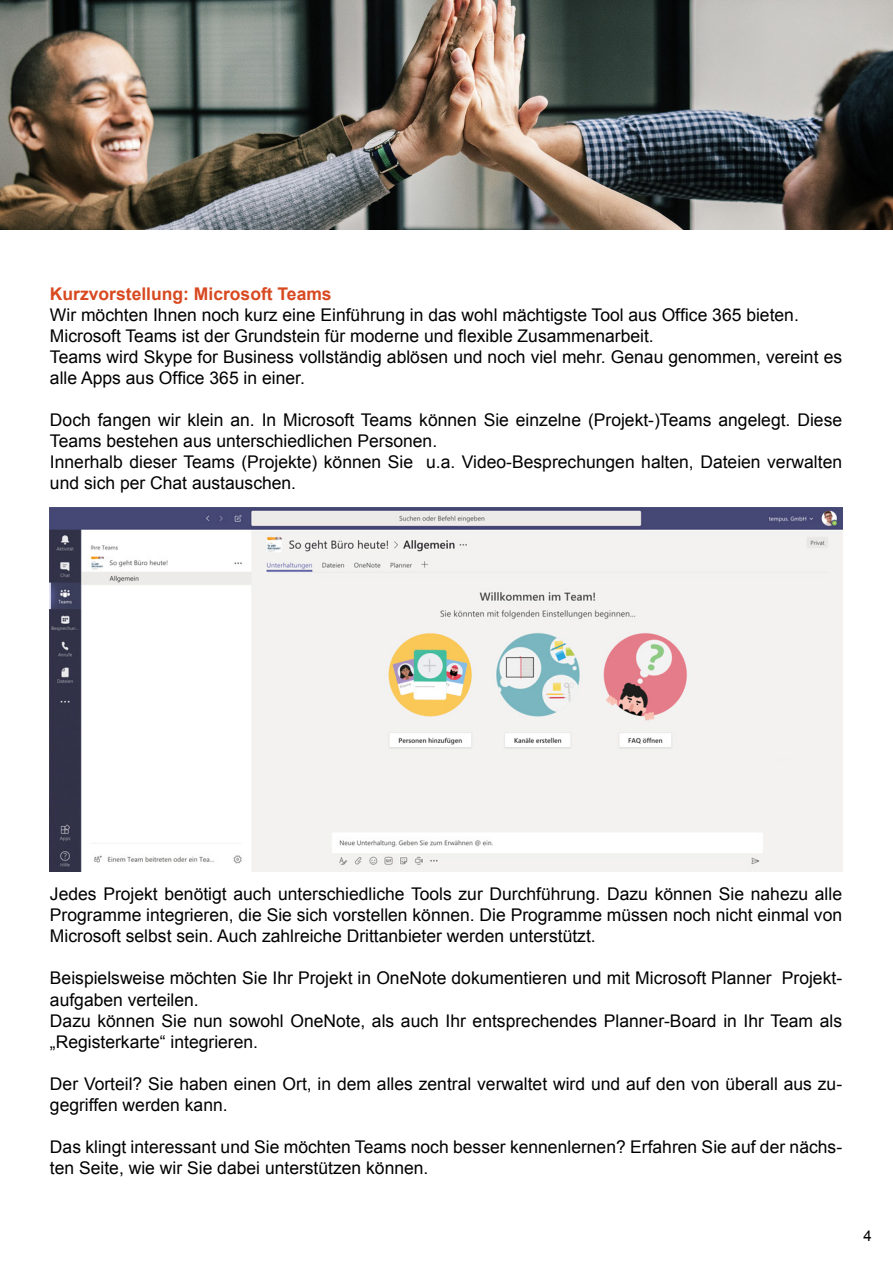
<style>
.page{position:relative;width:893px;height:1263px;background:#fff}
.page>*{position:absolute;margin:0;border:0;box-sizing:border-box;transform-origin:0 0}
.t1{font:17.55px/21px "Arial";color:#000}
.t2{font:700 17.55px "Arial";color:#d84920}
.t3{font:15px "Arial";color:#000}
</style>
<div class="page">
<img style="left:0;top:1px;width:893px;height:229px">
<img style="left:50px;top:507px;width:792px;height:364px">
<p class="t2" style="left:50px;top:282px;width:283px">Kurzvorstellung: Microsoft Teams</p>
<p class="t1" style="left:50px;top:305px;width:794px">Wir möchten Ihnen noch kurz eine Einführung in das wohl mächtigste Tool aus Office 365 bieten.<br>Microsoft Teams ist der Grundstein für moderne und flexible Zusammenarbeit.<br>Teams wird Skype for Business vollständig ablösen und noch viel mehr. Genau genommen, vereint es alle Apps aus Office 365 in einer.</p>
<p class="t1" style="left:50px;top:410px;width:794px">Doch fangen wir klein an. In Microsoft Teams können Sie einzelne (Projekt-)Teams angelegt. Diese Teams bestehen aus unterschiedlichen Personen.<br>Innerhalb dieser Teams (Projekte) können Sie u.a. Video-Besprechungen halten, Dateien verwalten und sich per Chat austauschen.</p>
<p class="t1" style="left:50px;top:884px;width:794px;text-align:justify">Jedes Projekt benötigt auch unterschiedliche Tools zur Durchführung. Dazu können Sie nahezu alle Programme integrieren, die Sie sich vorstellen können. Die Programme müssen noch nicht einmal von Microsoft selbst sein. Auch zahlreiche Drittanbieter werden unterstützt.</p>
<p class="t1" style="left:50px;top:968px;width:794px">Beispielsweise möchten Sie Ihr Projekt in OneNote dokumentieren und mit Microsoft Planner Projekt&shy;aufgaben verteilen.<br>Dazu können Sie nun sowohl OneNote, als auch Ihr entsprechendes Planner-Board in Ihr Team als „Registerkarte“ integrieren.</p>
<p class="t1" style="left:50px;top:1073px;width:794px">Der Vorteil? Sie haben einen Ort, in dem alles zentral verwaltet wird und auf den von überall aus zu&shy;gegriffen werden kann.</p>
<p class="t1" style="left:50px;top:1136px;width:794px">Das klingt interessant und Sie möchten Teams noch besser kennenlernen? Erfahren Sie auf der nächs&shy;ten Seite, wie wir Sie dabei unterstützen können.</p>
<p class="t3" style="left:863px;top:1225px;width:10px">4</p>
</div>
